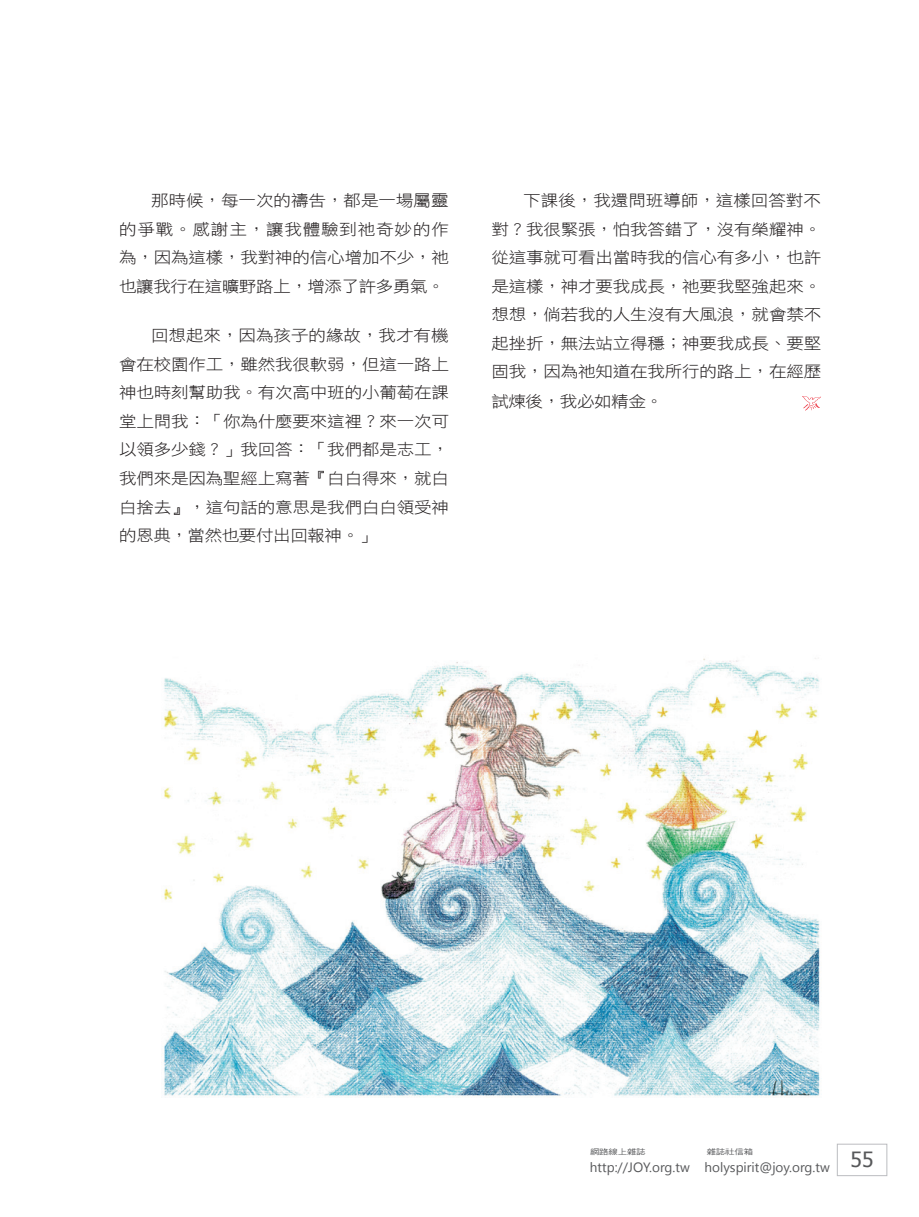
<style>
.page{position:relative;width:919px;height:1217px;background:#fff}
.page>*{position:absolute;margin:0;border:0;box-sizing:border-box;transform-origin:0 0}
.t1{font:15.75px/28.5px "DF Hei W3 WIN BF";letter-spacing:-.01em;color:#231f20;text-align:justify;scale:1.11 1}
.t2{font:15px "DF Yuan W5 WIN BF";color:#fff;scale:.9 1}
.t3{font:13.5px "Segoe UI";color:#57585a}
.t4{font:7.5px "DF Hei W5 WIN BF";letter-spacing:-.015em;color:#57585a;scale:1.25 1}
</style>
<div class="page">
<div style="left:837px;top:1143px;width:50px;height:32px;border:1px solid #bcbdc0"></div>
<img style="left:163px;top:658px;width:657px;height:439px">
<svg style="left:802px;top:396px;width:19px;height:14px"></svg>
<svg style="left:458px;top:829px;width:29px;height:22px"></svg>
<p class="t1" style="left:119px;top:186px;width:298px;text-indent:32px">那時候，每一次的禱告，都是一場屬靈的爭戰。感謝主，讓我體驗到祂奇妙的作為，因為這樣，我對神的信心增加不少，祂也讓我行在這曠野路上，增添了許多勇氣。</p>
<p class="t1" style="left:119px;top:321px;width:298px;text-indent:32px">回想起來，因為孩子的緣故，我才有機會在校園作工，雖然我很軟弱，但這一路上神也時刻幫助我。有次高中班的小葡萄在課堂上問我：「你為什麼要來這裡？來一次可以領多少錢？」我回答：「我們都是志工，我們來是因為聖經上寫著『白白得來，就白白捨去』，這句話的意思是我們白白領受神的恩典，當然也要付出回報神。」</p>
<p class="t1" style="left:491px;top:186px;width:298px;text-indent:32px">下課後，我還問班導師，這樣回答對不對？我很緊張，怕我答錯了，沒有榮耀神。從這事就可看出當時我的信心有多小，也許是這樣，神才要我成長，祂要我堅強起來。想想，倘若我的人生沒有大風浪，就會禁不起挫折，無法站立得穩；神要我成長、要堅固我，因為祂知道在我所行的路上，在經歷試煉後，我必如精金。</p>
<p class="t2" style="left:428px;top:854px;width:106px">201612版權所有</p>
<p class="t4" style="left:590px;top:1147px;width:46px">網路線上雜誌</p>
<p class="t4" style="left:706px;top:1147px;width:39px">雜誌社信箱</p>
<p class="t3" style="left:590px;top:1157px;width:285px">http://JOY.org.tw holyspirit@joy.org.tw <sup>55</sup></p>
</div>
